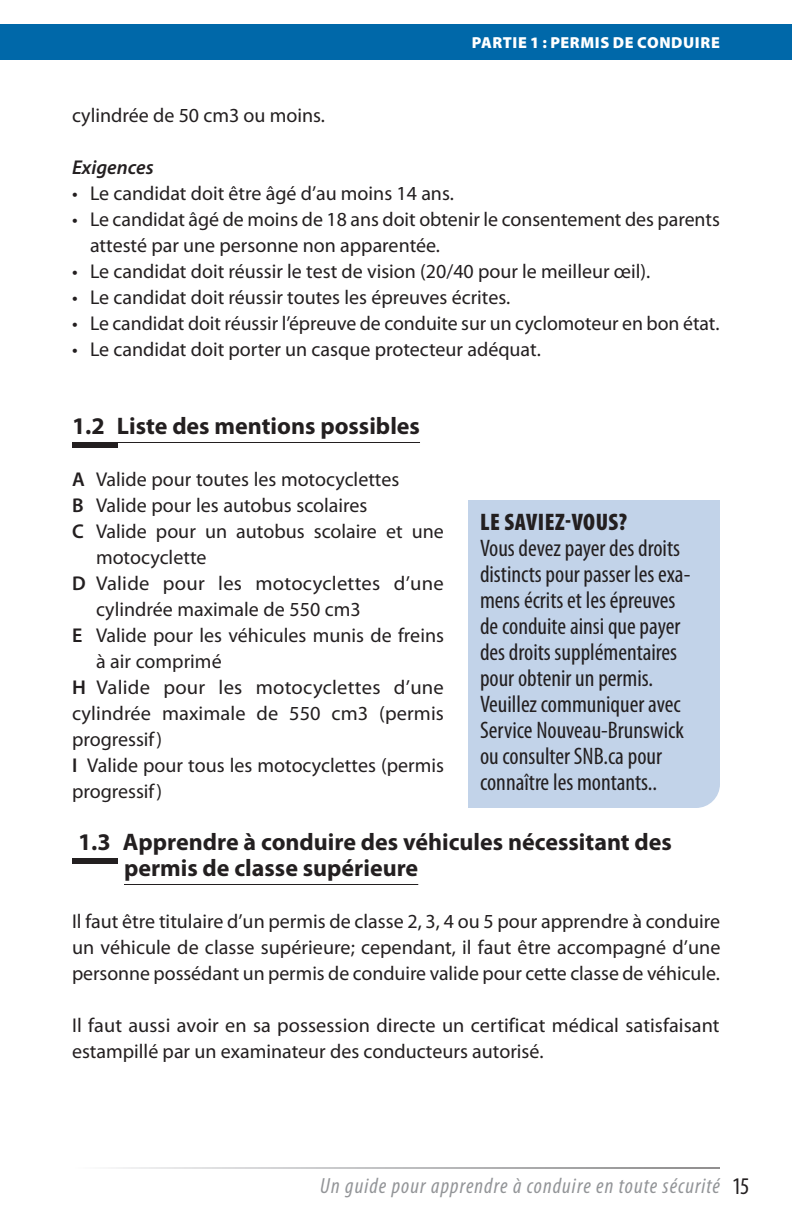
<style>
.page{position:relative;width:792px;height:1224px;background:#fff}
.page>*{position:absolute;margin:0;border:0;box-sizing:border-box;transform-origin:0 0}
.did_you_know{font:condensed 24px/26px "Myriad Pro";color:#231f20}
.head1{font:700 24px/26px "Myriad Pro";color:#231f20}
.DID_U_KNOW{font:900 condensed 24px "Myriad Pro";letter-spacing:.02em;color:#231f20}
.t1{font:italic condensed 22px "Myriad Pro";letter-spacing:.05em;color:#939598}
.text{font:20px/26px "Myriad Pro";color:#231f20}
.text____d_bullets{font:20px/26px "Myriad Pro";color:#231f20;text-align:justify}
.text-2{font:italic 600 20px "Myriad Pro";color:#231f20}
.t2{font:900 16px "Myriad Pro";letter-spacing:.04em;color:#fff}
.s1{font-weight:600}
.s2{font-style:normal;font-size:24px;color:#231f20}
</style>
<div class="page">
<div style="left:0;top:24px;width:792px;height:36px;background:#0068a9"></div>
<div style="left:72px;top:442px;width:46px;height:6px;background:#231f20"></div>
<hr style="left:72px;top:442px;width:348px;height:1px;background:#231f20">
<div style="left:72px;top:858px;width:46px;height:6px;background:#231f20"></div>
<hr style="left:124px;top:884px;width:294px;height:1px;background:#231f20">
<div style="left:468px;top:500px;width:252px;height:48px;background:#c2d3e9"></div>
<div style="left:468px;top:548px;width:252px;height:260px;background:#c2d3e9"></div>
<p class="t2" style="left:472px;top:34px;width:250px">PARTIE 1 : PERMIS DE CONDUIRE</p>
<p class="text" style="left:72px;top:103px;width:255px">cylindrée de 50 cm3 ou moins.</p>
<p class="text-2" style="left:72px;top:156px;width:83px">Exigences</p>
<p class="text" style="left:72px;top:181px;width:383px">• Le candidat doit être âgé d’au moins 14 ans.</p>
<p class="text" style="left:90px;top:207px;width:632px;text-indent:-18px">• Le candidat âgé de moins de 18 ans doit obtenir le consentement des parents attesté par une personne non apparentée.</p>
<p class="text" style="left:72px;top:259px;width:580px">• Le candidat doit réussir le test de vision (20/40 pour le meilleur œil).</p>
<p class="text" style="left:72px;top:285px;width:440px">• Le candidat doit réussir toutes les épreuves écrites.</p>
<p class="text" style="left:72px;top:311px;width:649px">• Le candidat doit réussir l’épreuve de conduite sur un cyclomoteur en bon état.</p>
<p class="text" style="left:72px;top:337px;width:470px">• Le candidat doit porter un casque protecteur adéquat.</p>
<p class="head1" style="left:72px;top:413px;width:350px">1.2 Liste des mentions possibles</p>
<p class="text" style="left:72px;top:467px;width:329px"><span class="s1">A</span> Valide pour toutes les motocyclettes</p>
<p class="text" style="left:72px;top:493px;width:297px"><span class="s1">B</span> Valide pour les autobus scolaires</p>
<p class="text" style="left:96px;top:519px;width:349px;text-indent:-24px"><span class="s1">C</span> Valide pour un autobus scolaire et une motocyclette</p>
<p class="text" style="left:96px;top:571px;width:349px;text-indent:-24px"><span class="s1">D</span> Valide pour les motocyclettes d’une cylindrée maximale de 550 cm3</p>
<p class="text" style="left:96px;top:623px;width:350px;text-indent:-24px"><span class="s1">E</span> Valide pour les véhicules munis de freins à air comprimé</p>
<p class="text____d_bullets" style="left:72px;top:675px;width:373px"><span class="s1">H</span> Valide pour les motocyclettes d’une cylindrée maximale de 550 cm3 (permis progressif)</p>
<p class="text____d_bullets" style="left:72px;top:753px;width:374px"><span class="s1">I</span> Valide pour tous les motocyclettes (permis progressif)</p>
<p class="head1" style="left:124px;top:829px;width:549px;text-indent:-46px">1.3 Apprendre à conduire des véhicules nécessitant des permis de classe supérieure</p>
<p class="text" style="left:72px;top:909px;width:650px;text-align:justify">Il faut être titulaire d’un permis de classe 2, 3, 4 ou 5 pour apprendre à conduire un véhicule de classe supérieure; cependant, il faut être accompagné d’une personne possédant un permis de conduire valide pour cette classe de véhicule.</p>
<p class="text" style="left:72px;top:1013px;width:649px">Il faut aussi avoir en sa possession directe un certificat médical satisfaisant estampillé par un examinateur des conducteurs autorisé.</p>
<p class="DID_U_KNOW" style="left:480px;top:509px;width:148px">LE SAVIEZ-VOUS?</p>
<p class="did_you_know" style="left:480px;top:536px;width:212px">Vous devez payer des droits distincts pour passer les exa&shy;mens écrits et les épreuves de conduite ainsi que payer des droits supplémentaires pour obtenir un permis.<br>Veuillez communiquer avec<br>Service Nouveau-Brunswick ou consulter SNB.ca pour connaître les montants..</p>
<p class="t1" style="left:320px;top:1173px;width:431px">Un guide pour apprendre à conduire en toute sécurité <span class="s2">15</span></p>
</div>
